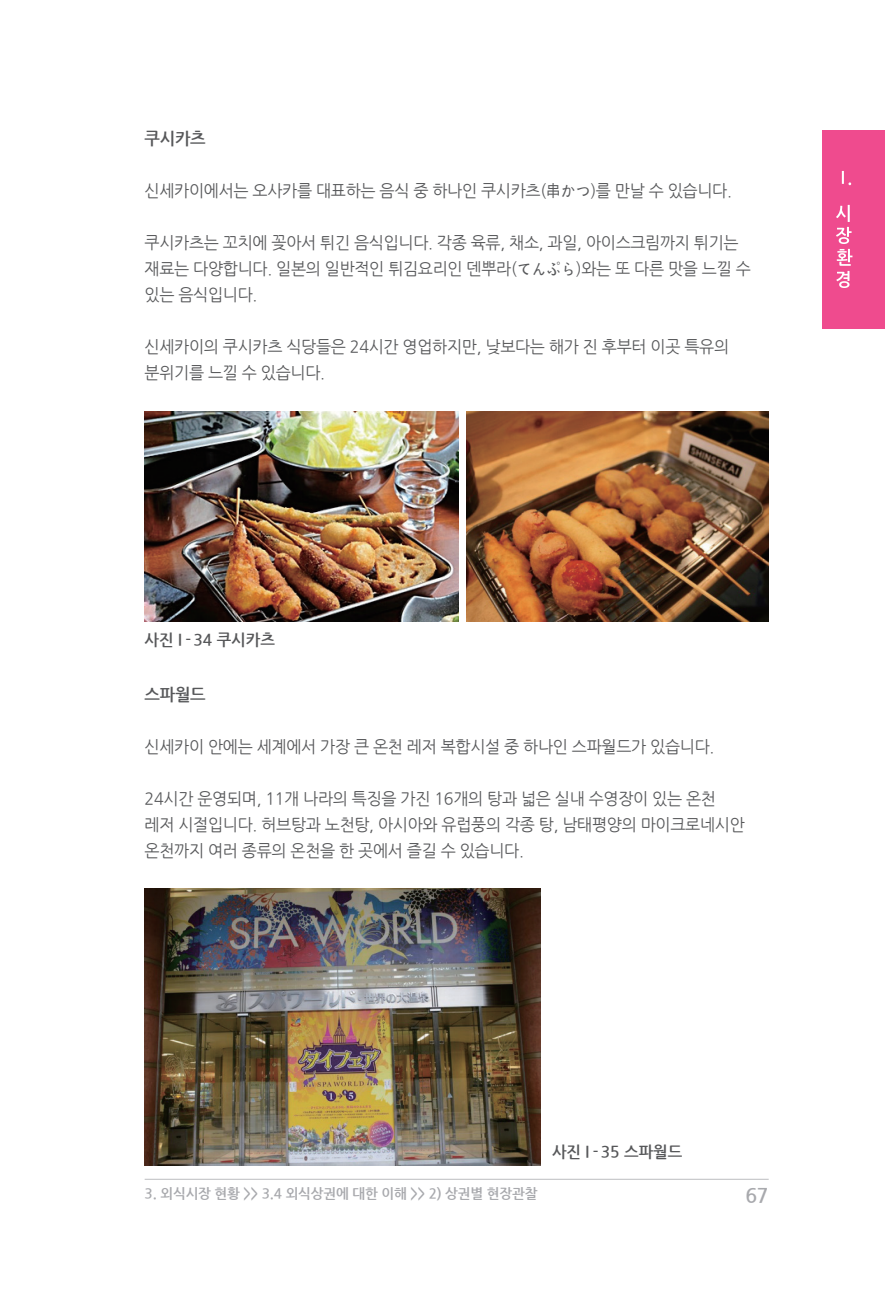
<style>
.page{position:relative;width:885px;height:1310px;background:#fff}
.page>*{position:absolute;margin:0;border:0;box-sizing:border-box;transform-origin:0 0}
.t1{font:700 20px "Nanum Gothic";color:#a8a9ad}
.본문강조{font:700 17px "Nanum Gothic";letter-spacing:-.02em;color:#57585a}
.본문{font:16.6px/26px "Nanum Gothic";letter-spacing:-.02em;color:#57585a}
.사진제목{font:700 16px "Nanum Gothic";color:#57585a}
.위치선정_우{font:700 14px "Nanum Gothic";letter-spacing:-.01em;color:#a8a9ad}
</style>
<div class="page">
<hr style="left:145px;top:1178px;width:623px;height:1px;background:#bcbdc0">
<div style="left:822px;top:130px;width:62px;height:199px;background:#ef4b8e"></div>
<svg style="left:841px;top:171px;width:10px;height:14px"></svg>
<svg style="left:836px;top:205px;width:16px;height:83px"></svg>
<img style="left:145px;top:411px;width:313px;height:211px">
<img style="left:466px;top:411px;width:302px;height:211px">
<img style="left:145px;top:889px;width:395px;height:276px">
<p class="본문강조" style="left:145px;top:130px;width:63px">쿠시카츠</p>
<p class="본문" style="left:145px;top:178px;width:588px">신세카이에서는 오사카를 대표하는 음식 중 하나인 쿠시카츠(串かつ)를 만날 수 있습니다.</p>
<p class="본문" style="left:145px;top:230px;width:607px">쿠시카츠는 꼬치에 꽂아서 튀긴 음식입니다. 각종 육류, 채소, 과일, 아이스크림까지 튀기는 재료는 다양합니다. 일본의 일반적인 튀김요리인 덴뿌라(てんぷら)와는 또 다른 맛을 느낄 수 있는 음식입니다.</p>
<p class="본문" style="left:145px;top:334px;width:586px">신세카이의 쿠시카츠 식당들은 24시간 영업하지만, 낮보다는 해가 진 후부터 이곳 특유의 분위기를 느낄 수 있습니다.</p>
<p class="사진제목" style="left:145px;top:632px;width:132px">사진 I - 34 쿠시카츠</p>
<p class="본문강조" style="left:145px;top:686px;width:63px">스파월드</p>
<p class="본문" style="left:145px;top:734px;width:571px">신세카이 안에는 세계에서 가장 큰 온천 레저 복합시설 중 하나인 스파월드가 있습니다.</p>
<p class="본문" style="left:145px;top:786px;width:601px">24시간 운영되며, 11개 나라의 특징을 가진 16개의 탕과 넓은 실내 수영장이 있는 온천 레저 시절입니다. 허브탕과 노천탕, 아시아와 유럽풍의 각종 탕, 남태평양의 마이크로네시안 온천까지 여러 종류의 온천을 한 곳에서 즐길 수 있습니다.</p>
<p class="위치선정_우" style="left:145px;top:1186px;width:394px">3. 외식시장 현황 &gt;&gt; 3.4 외식상권에 대한 이해 &gt;&gt; 2) 상권별 현장관찰</p>
<p class="사진제목" style="left:552px;top:1144px;width:132px">사진 I - 35 스파월드</p>
<p class="t1" style="left:745px;top:1185px;width:25px">67</p>
</div>
